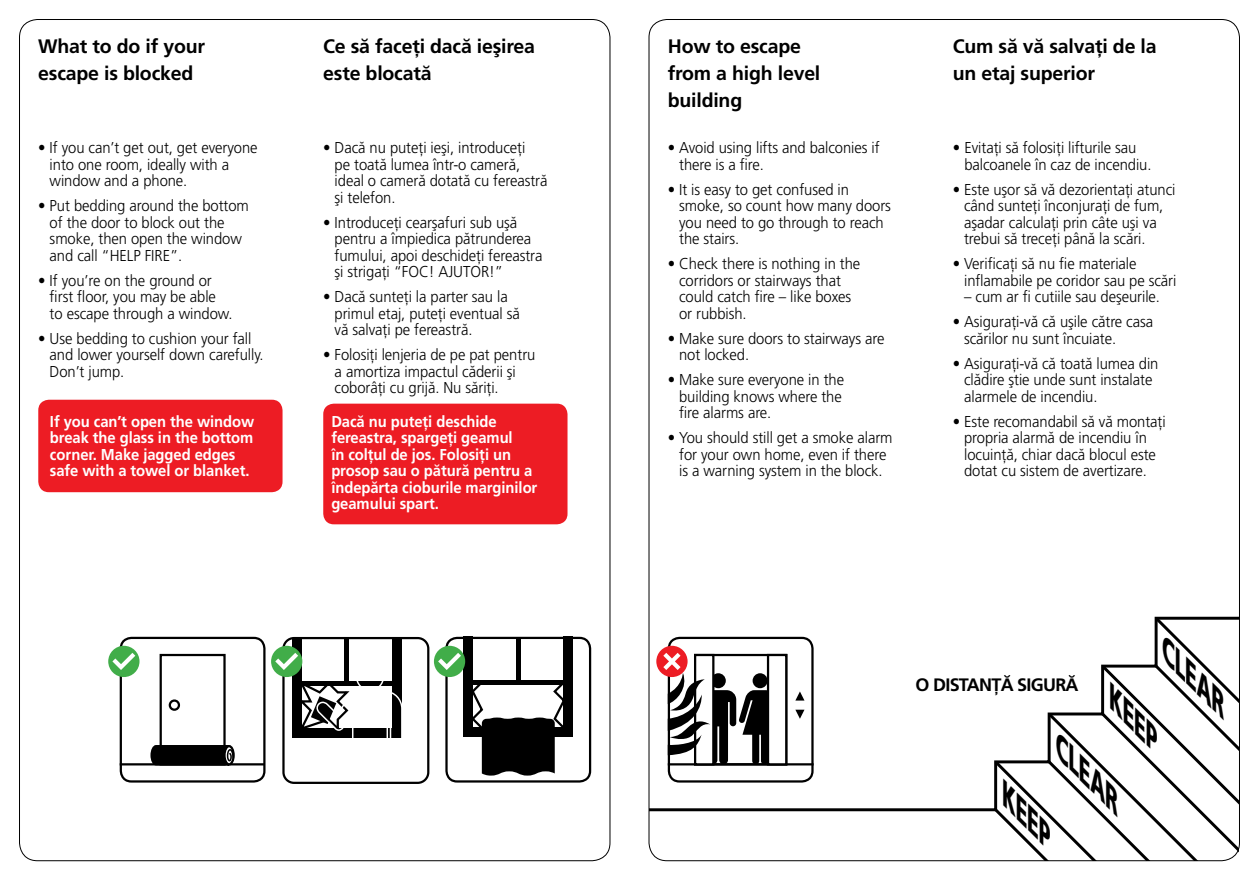
<style>
.page{position:relative;width:1259px;height:893px;background:#fff}
.page>*{position:absolute;margin:0;border:0;box-sizing:border-box;transform-origin:0 0}
.t1{font:italic 900 27.15px "Frutiger LT Std";color:#000}
.t2{font:700 19.5px/27px "Frutiger CE";letter-spacing:-.01em;color:#000}
.t3{font:700 18px "Frutiger CE";letter-spacing:-.04em;color:#000}
.t4{font:300 15.75px/16.5px "Frutiger CE";letter-spacing:-.005em;color:#000;scale:.94 1}
.t5{font:700 15.75px/16.5px "Frutiger CE";letter-spacing:-.005em;color:#fff;scale:.94 1}
.t6{font:700 15.75px/16.5px "Frutiger";letter-spacing:-.005em;color:#fff;scale:.94 1}
</style>
<div class="page">
<svg style="left:650px;top:636px;width:341px;height:176px"></svg>
<svg style="left:991px;top:616px;width:248px;height:246px"></svg>
<div style="left:1031px;top:861px;width:221px;height:21px;background:#fff"></div>
<div style="left:38px;top:400px;width:244px;height:92px;background:#ed1c24;border-radius:11px"></div>
<div style="left:120px;top:637px;width:145px;height:146px;border:2px solid #000;border-radius:11px"></div>
<div style="left:108px;top:646px;width:31px;height:31px;background:#41ad49;border-radius:50%"></div>
<svg style="left:112px;top:653px;width:23px;height:17px"></svg>
<hr style="left:120px;top:763px;width:145px;height:2px;background:#000">
<div style="left:160px;top:654px;width:66px;height:111px;border:2px solid #000"></div>
<div style="left:169px;top:699px;width:11px;height:12px;border:2px solid #000;border-radius:50%"></div>
<div style="left:223px;top:745px;width:12px;height:20px;border:2px solid #000;border-radius:50%"></div>
<svg style="left:149px;top:744px;width:85px;height:22px"></svg>
<div style="left:445px;top:637px;width:146px;height:146px;border:2px solid #000;border-radius:11px"></div>
<div style="left:564px;top:637px;width:9px;height:100px;background:#000"></div>
<div style="left:463px;top:637px;width:10px;height:100px;background:#000"></div>
<hr style="left:516px;top:637px;width:4px;height:45px;background:#000">
<svg style="left:473px;top:679px;width:91px;height:97px"></svg>
<div style="left:434px;top:646px;width:31px;height:31px;background:#41ad49;border-radius:50%"></div>
<svg style="left:438px;top:653px;width:23px;height:17px"></svg>
<div style="left:668px;top:637px;width:145px;height:146px;border:2px solid #000;border-radius:11px"></div>
<div style="left:656px;top:646px;width:31px;height:31px;background:#ed1c24;border-radius:50%"></div>
<svg style="left:795px;top:691px;width:9px;height:10px"></svg>
<svg style="left:795px;top:710px;width:9px;height:9px"></svg>
<hr style="left:668px;top:763px;width:145px;height:2px;background:#000">
<div style="left:768px;top:655px;width:18px;height:109px;background:#fff"></div>
<div style="left:767px;top:654px;width:20px;height:111px;border:2px solid #000"></div>
<svg style="left:663px;top:653px;width:118px;height:111px"></svg>
<div style="left:292px;top:638px;width:9px;height:100px;background:#000"></div>
<div style="left:344px;top:638px;width:5px;height:45px;background:#000"></div>
<div style="left:392px;top:638px;width:9px;height:100px;background:#000"></div>
<div style="left:282px;top:637px;width:147px;height:147px;border:2px solid #000;border-radius:11px"></div>
<div style="left:271px;top:646px;width:31px;height:31px;background:#41ad49;border-radius:50%"></div>
<svg style="left:275px;top:653px;width:128px;height:130px"></svg>
<div style="left:323px;top:404px;width:244px;height:120px;background:#ed1c24;border-radius:11px"></div>
<p class="t2" style="left:38px;top:33px;width:168px">What to do if your escape is blocked</p>
<p class="t4" style="left:50px;top:139px;width:223px;text-indent:-11px">• If you can’t get out, get everyone into one room, ideally with a window and a phone.</p>
<p class="t4" style="left:50px;top:197px;width:213px;text-indent:-11px">• Put bedding around the bottom of the door to block out the smoke, then open the window and call “HELP FIRE”.</p>
<p class="t4" style="left:50px;top:272px;width:196px;text-indent:-11px">• If you’re on the ground or first floor, you may be able to escape through a window.</p>
<p class="t4" style="left:50px;top:330px;width:229px;text-indent:-11px">• Use bedding to cushion your fall and lower yourself down carefully.<br>Don’t jump.</p>
<p class="t6" style="left:50px;top:413px;width:219px">If you can’t open the window break the glass in the bottom corner. Make jagged edges safe with a towel or blanket.</p>
<p class="t2" style="left:323px;top:33px;width:213px">Ce să faceţi dacă ieşirea este blocată</p>
<p class="t4" style="left:335px;top:139px;width:228px;text-indent:-11px">• Dacă nu puteţi ieşi, introduceţi<br>pe toată lumea într-o cameră, ideal o cameră dotată cu fereastră şi telefon.</p>
<p class="t4" style="left:335px;top:214px;width:223px;text-indent:-11px">• Introduceţi cearşafuri sub uşă pentru a împiedica pătrunderea fumului, apoi deschideţi fereastra şi strigaţi “FOC! AJUTOR!”</p>
<p class="t4" style="left:335px;top:288px;width:199px;text-indent:-11px">• Dacă sunteţi la parter sau la primul etaj, puteţi eventual să vă salvaţi pe fereastră.</p>
<p class="t4" style="left:335px;top:346px;width:215px;text-indent:-11px">• Folosiţi lenjeria de pe pat pentru a amortiza impactul căderii şi coborâţi cu grijă. Nu săriţi.</p>
<p class="t5" style="left:331px;top:413px;width:221px">Dacă nu puteţi deschide fereastra, spargeţi geamul<br>în colţul de jos. Folosiţi un prosop sau o pătură pentru a îndepărta cioburile marginilor geamului spart.</p>
<p class="t2" style="left:668px;top:33px;width:154px">How to escape from a high level building</p>
<p class="t4" style="left:679px;top:139px;width:215px;text-indent:-11px">• Avoid using lifts and balconies if there is a fire.</p>
<p class="t4" style="left:679px;top:181px;width:227px;text-indent:-11px">• It is easy to get confused in smoke, so count how many doors you need to go through to reach the stairs.</p>
<p class="t4" style="left:679px;top:255px;width:194px;text-indent:-11px">• Check there is nothing in the corridors or stairways that could catch fire – like boxes or rubbish.</p>
<p class="t4" style="left:679px;top:330px;width:220px;text-indent:-11px">• Make sure doors to stairways are not locked.</p>
<p class="t4" style="left:679px;top:371px;width:177px;text-indent:-11px">• Make sure everyone in the building knows where the fire alarms are.</p>
<p class="t4" style="left:668px;top:429px;width:241px;text-align:center">• You should still get a smoke alarm for your own home, even if there<br>is a warning system in the block.</p>
<p class="t2" style="left:952px;top:33px;width:205px">Cum să vă salvaţi de la un etaj superior</p>
<p class="t4" style="left:964px;top:139px;width:201px;text-indent:-12px">• Evitaţi să folosiţi lifturile sau balcoanele în caz de incendiu.</p>
<p class="t4" style="left:964px;top:181px;width:226px;text-indent:-11px">• Este uşor să vă dezorientaţi atunci când sunteţi înconjuraţi de fum, aşadar calculaţi prin câte uşi va trebui să treceţi până la scări.</p>
<p class="t4" style="left:964px;top:255px;width:227px;text-indent:-11px">• Verificaţi să nu fie materiale inflamabile pe coridor sau pe scări</p>
<p class="t4" style="left:964px;top:288px;width:210px">– cum ar fi cutiile sau deşeurile.</p>
<p class="t4" style="left:964px;top:313px;width:203px;text-indent:-11px">• Asiguraţi-vă că uşile către casa scărilor nu sunt încuiate.</p>
<p class="t4" style="left:964px;top:355px;width:208px;text-indent:-11px">• Asiguraţi-vă că toată lumea din clădire ştie unde sunt instalate alarmele de incendiu.</p>
<p class="t4" style="left:952px;top:413px;width:228px;text-align:center">• Este recomandabil să vă montaţi propria alarmă de incendiu în locuinţă, chiar dacă blocul este dotat cu sistem de avertizare.</p>
<h1 class="t1" style="left:1180px;top:641px;width:89px;rotate:45deg">CLEAR</h1>
<p class="t3" style="left:915px;top:674px;width:165px">O DISTANŢĂ SIGURĂ</p>
<h1 class="t1" style="left:1127px;top:689px;width:70px;rotate:45deg">KEEP</h1>
<h1 class="t1" style="left:1074px;top:737px;width:89px;rotate:45deg">CLEAR</h1>
<h1 class="t1" style="left:1020px;top:786px;width:70px;rotate:45deg">KEEP</h1>
</div>
